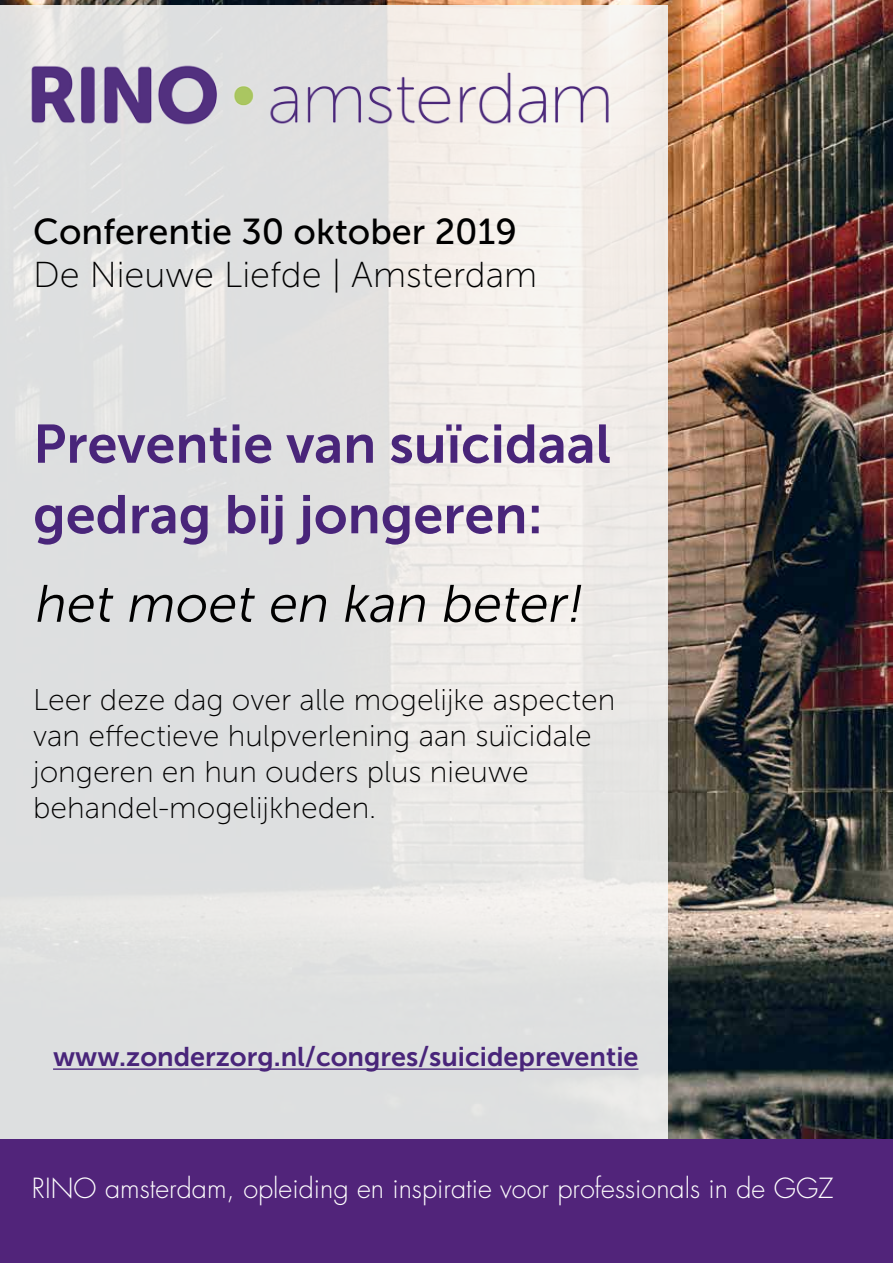
<style>
.page{position:relative;width:893px;height:1263px;background:#fff}
.page>*{position:absolute;margin:0;border:0;box-sizing:border-box;transform-origin:0 0}
.t1{font:54px/70.5px "Museo Sans 700";color:#49257a}
.t2{font:italic 52.5px "Museo Sans 300";color:#000}
.t3{font:36px "Museo Sans 500";color:#000}
.t4{font:36px "Museo Sans 100";color:#000}
.t5{font:30px/36px "Museo Sans 100";color:#000}
.t6{font:300 27px "Futura Std";color:#fff}
.t7{font:27px "Museo Sans 700";color:#49257a}
</style>
<div class="page">
<img style="left:0;top:0;width:893px;height:1139px">
<div style="left:0;top:5px;width:668px;height:1258px;background:linear-gradient(to right,#dbddde,#efece8)"></div>
<hr style="left:53px;top:1068px;width:585px;height:2px;background:#49257a">
<div style="left:0;top:1139px;width:893px;height:124px;background:#51247a"></div>
<img style="left:5px;top:48px;width:630px;height:80px">
<p class="t3" style="left:33px;top:212px;width:485px">Conferentie 30 oktober 2019</p>
<p class="t4" style="left:33px;top:256px;width:506px">De Nieuwe Liefde | Amsterdam</p>
<h1 class="t1" style="left:33px;top:409px;width:579px">Preventie van suïcidaal gedrag bij jongeren:</h1>
<h2 class="t2" style="left:33px;top:575px;width:559px">het moet en kan beter!</h2>
<p class="t5" style="left:33px;top:682px;width:584px">Leer deze dag over alle mogelijke aspecten van effectieve hulpverlening aan suïcidale jongeren en hun ouders plus nieuwe behandel-mogelijkheden.</p>
<p class="t7" style="left:53px;top:1042px;width:587px">www.zonderzorg.nl/congres/suicidepreventie</p>
<p class="t6" style="left:32px;top:1172px;width:803px">RINO amsterdam, opleiding en inspiratie voor professionals in de GGZ</p>
</div>
